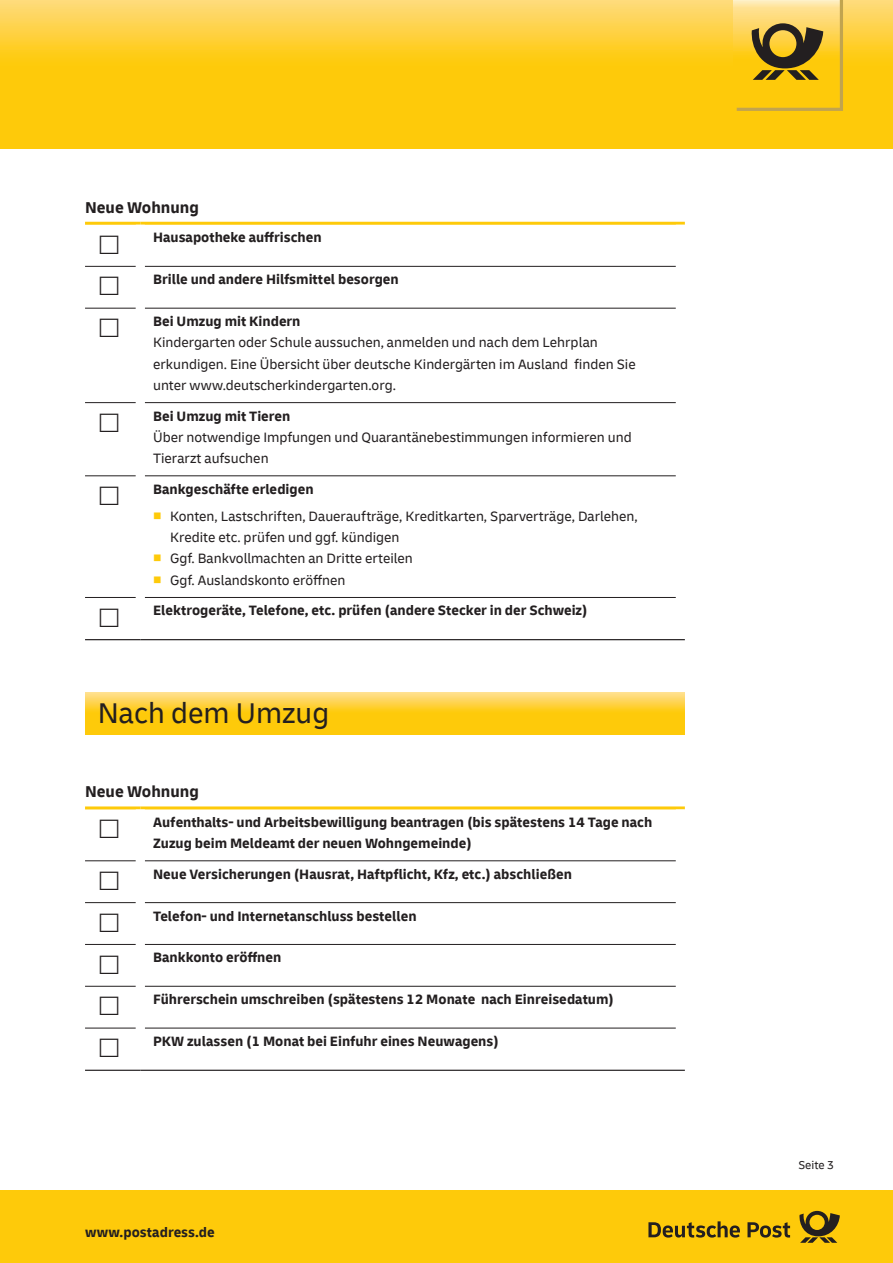
<style>
.page{position:relative;width:893px;height:1263px;background:#fff}
.page>*{position:absolute;margin:0;border:0;box-sizing:border-box;transform-origin:0 0}
.t1{font:30px "Delivery";color:#231f20}
.t2{font:700 16.5px "Delivery";color:#231f20}
.t3{font:700 14.25px/30.6px "Delivery";color:#231f20}
.t4{font:14.25px/21.3px "Delivery";color:#231f20}
.t5{font:12px "Delivery";color:#231f20}
.s1{color:#feca0a}
.s2{font-weight:400}
</style>
<div class="page">
<svg style="left:0;top:0;width:893px;height:149px"></svg>
<div style="left:0;top:1191px;width:893px;height:72px;background:#feca0a"></div>
<svg style="left:648px;top:1211px;width:192px;height:32px"></svg>
<svg style="left:733px;top:0;width:4px;height:108px"></svg>
<svg style="left:737px;top:0;width:106px;height:111px"></svg>
<hr style="left:85px;top:222px;width:55px;height:3px;background:#feca0a">
<hr style="left:140px;top:222px;width:545px;height:3px;background:#feca0a">
<hr style="left:85px;top:266px;width:51px;height:1px;background:#231f20">
<hr style="left:85px;top:308px;width:51px;height:1px;background:#231f20">
<hr style="left:85px;top:402px;width:51px;height:1px;background:#231f20">
<hr style="left:85px;top:476px;width:51px;height:1px;background:#231f20">
<hr style="left:85px;top:597px;width:51px;height:1px;background:#231f20">
<hr style="left:145px;top:266px;width:531px;height:1px;background:#231f20">
<hr style="left:145px;top:308px;width:531px;height:1px;background:#231f20">
<hr style="left:145px;top:402px;width:531px;height:1px;background:#231f20">
<hr style="left:145px;top:476px;width:531px;height:1px;background:#231f20">
<hr style="left:145px;top:597px;width:531px;height:1px;background:#231f20">
<hr style="left:85px;top:639px;width:55px;height:1px;background:#231f20">
<hr style="left:140px;top:639px;width:545px;height:1px;background:#231f20">
<svg style="left:85px;top:692px;width:600px;height:43px"></svg>
<hr style="left:85px;top:806px;width:55px;height:3px;background:#feca0a">
<hr style="left:140px;top:806px;width:545px;height:3px;background:#feca0a">
<hr style="left:85px;top:860px;width:51px;height:1px;background:#231f20">
<hr style="left:85px;top:902px;width:51px;height:1px;background:#231f20">
<hr style="left:85px;top:944px;width:51px;height:1px;background:#231f20">
<hr style="left:85px;top:986px;width:51px;height:1px;background:#231f20">
<hr style="left:85px;top:1028px;width:51px;height:1px;background:#231f20">
<hr style="left:145px;top:860px;width:531px;height:1px;background:#231f20">
<hr style="left:145px;top:902px;width:531px;height:1px;background:#231f20">
<hr style="left:145px;top:944px;width:531px;height:1px;background:#231f20">
<hr style="left:145px;top:986px;width:531px;height:1px;background:#231f20">
<hr style="left:145px;top:1028px;width:531px;height:1px;background:#231f20">
<hr style="left:85px;top:1070px;width:55px;height:1px;background:#231f20">
<hr style="left:140px;top:1070px;width:545px;height:1px;background:#231f20">
<p class="t2" style="left:85px;top:197px;width:115px">Neue Wohnung</p>
<p class="t3" style="left:153px;top:222px;width:170px">Hausapotheke auffrischen</p>
<p class="t3" style="left:153px;top:264px;width:247px">Brille und andere Hilfsmittel besorgen</p>
<p class="t3" style="left:153px;top:306px;width:149px">Bei Umzug mit Kindern</p>
<p class="t4" style="left:153px;top:332px;width:484px">Kindergarten oder Schule aussuchen, anmelden und nach dem Lehrplan erkundigen. Eine Übersicht über deutsche Kindergärten im Ausland finden Sie unter www.deutscherkindergarten.org.</p>
<p class="t3" style="left:153px;top:400px;width:139px">Bei Umzug mit Tieren</p>
<p class="t4" style="left:153px;top:426px;width:480px">Über notwendige Impfungen und Quarantänebestimmungen informieren und<br>Tierarzt aufsuchen</p>
<p class="t3" style="left:153px;top:474px;width:162px">Bankgeschäfte erledigen</p>
<p class="t4" style="left:170px;top:505px;width:469px;text-indent:-17px"><span class="s1">■</span> Konten, Lastschriften, Daueraufträge, Kreditkarten, Sparverträge, Darlehen,<br>Kredite etc. prüfen und ggf. kündigen</p>
<p class="t4" style="left:153px;top:548px;width:261px"><span class="s1">■</span> Ggf. Bankvollmachten an Dritte erteilen</p>
<p class="t3" style="left:153px;top:565px;width:436px"><span class="s1">■</span> <span class="s2">Ggf. Auslandskonto eröffnen<br></span>Elektrogeräte, Telefone, etc. prüfen (andere Stecker in der Schweiz)</p>
<h1 class="t1" style="left:98px;top:695px;width:233px">Nach dem Umzug</h1>
<p class="t2" style="left:85px;top:781px;width:115px">Neue Wohnung</p>
<p class="t3" style="left:153px;top:811px;width:501px;line-height:21.3px">Aufenthalts- und Arbeitsbewilligung beantragen (bis spätestens 14 Tage nach<br>Zuzug beim Meldeamt der neuen Wohngemeinde)</p>
<p class="t3" style="left:153px;top:859px;width:420px">Neue Versicherungen (Hausrat, Haftpflicht, Kfz, etc.) abschließen</p>
<p class="t3" style="left:153px;top:900px;width:265px">Telefon- und Internetanschluss bestellen</p>
<p class="t3" style="left:153px;top:942px;width:130px">Bankkonto eröffnen</p>
<p class="t3" style="left:153px;top:984px;width:462px">Führerschein umschreiben (spätestens 12 Monate nach Einreisedatum)</p>
<p class="t3" style="left:153px;top:1026px;width:347px">PKW zulassen (1 Monat bei Einfuhr eines Neuwagens)</p>
<p class="t3" style="left:85px;top:1217px;width:131px">www.postadress.de</p>
<p class="t5" style="left:798px;top:1158px;width:37px">Seite 3</p>
</div>
